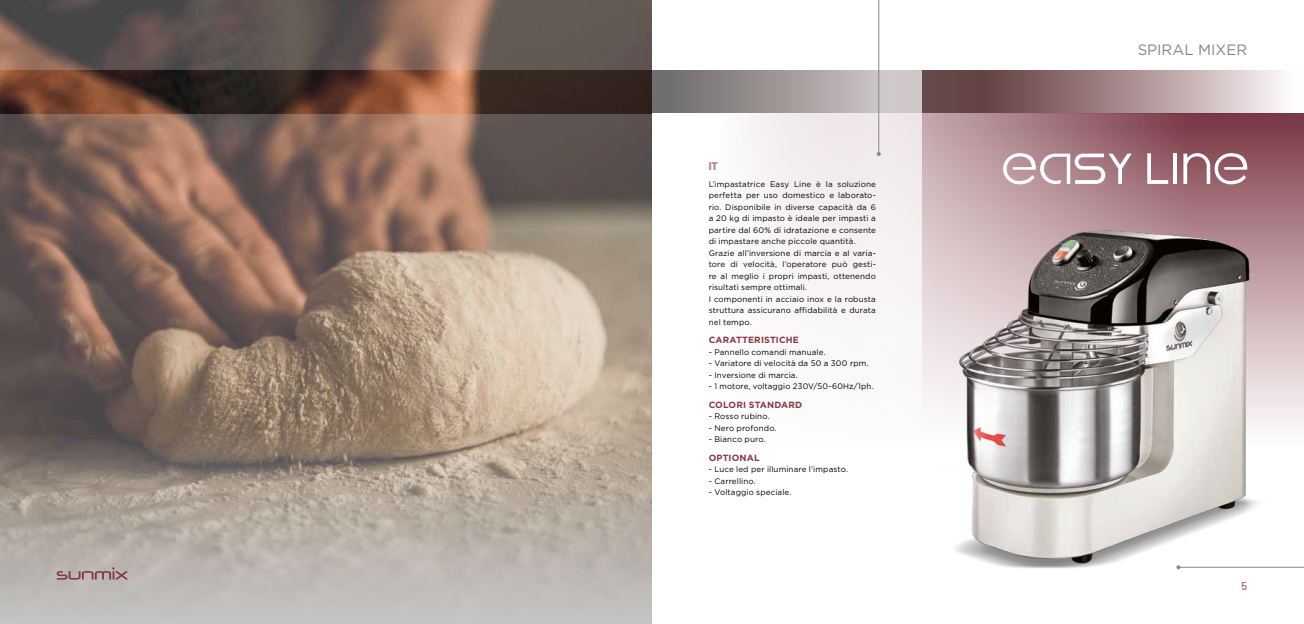
<style>
.page{position:relative;width:1304px;height:624px;background:#fff}
.page>*{position:absolute;margin:0;border:0;box-sizing:border-box;transform-origin:0 0}
.t1{font:15px "Gotham";color:#878787}
.t2{font:800 11px "Barlow";color:#b37f82}
.t3{font:11px "Barlow";color:#883844}
.t4{font:700 9px "Gotham";letter-spacing:.015em;color:#883844}
.t5{font:8px/11.5px "Gotham";letter-spacing:.015em;color:#000}
</style>
<div class="page">
<svg style="left:921px;top:71px;width:361px;height:42px;background:#9f8688"></svg>
<img style="left:0;top:0;width:652px;height:624px">
<div style="left:652px;top:113px;width:652px;height:341px;background:linear-gradient(to bottom,#7c3946,#fff)"></div>
<svg style="left:921px;top:113px;width:296px;height:341px;background:#b48f96"></svg>
<hr style="left:1174px;top:153px;width:3px;height:31px;background:#fff">
<svg style="left:1183px;top:153px;width:64px;height:31px"></svg>
<svg style="left:1003px;top:153px;width:129px;height:31px"></svg>
<svg style="left:1147px;top:153px;width:21px;height:31px"></svg>
<svg style="left:652px;top:71px;width:269px;height:383px"></svg>
<img style="left:934px;top:215px;width:339px;height:355px">
<svg style="left:57px;top:567px;width:71px;height:12px"></svg>
<hr style="left:878px;top:0;width:1px;height:154px;background:#878787">
<svg style="left:877px;top:152px;width:4px;height:4px"></svg>
<hr style="left:1178px;top:567px;width:126px;height:1px;background:#878787">
<svg style="left:1176px;top:565px;width:4px;height:4px"></svg>
<img style="left:0;top:71px;width:652px;height:42px">
<h2 class="t2" style="left:709px;top:159px;width:11px">IT</h2>
<p class="t5" style="left:709px;top:178px;width:169px">L’impastatrice Easy Line è la soluzione perfetta per uso domestico e laborato&shy;rio. Disponibile in diverse capacità da 6 a 20 kg di impasto è ideale per impasti a partire dal 60% di idratazione e consente di impastare anche piccole quantità.<br>Grazie all’inversione di marcia e al varia&shy;tore di velocità, l’operatore può gesti&shy;re al meglio i propri impasti, ottenendo risultati sempre ottimali.<br>I componenti in acciaio inox e la robusta struttura assicurano affidabilità e durata nel tempo.</p>
<p class="t4" style="left:709px;top:334px;width:92px">CARATTERISTICHE</p>
<p class="t5" style="left:709px;top:346px;width:118px">- Pannello comandi manuale.</p>
<p class="t5" style="left:709px;top:357px;width:162px">- Variatore di velocità da 50 a 300 rpm.</p>
<p class="t5" style="left:709px;top:369px;width:91px">- Inversione di marcia.</p>
<p class="t5" style="left:709px;top:380px;width:166px">- 1 motore, voltaggio 230V/50-60Hz/1ph.</p>
<p class="t4" style="left:709px;top:398px;width:95px">COLORI STANDARD</p>
<p class="t5" style="left:709px;top:410px;width:62px">- Rosso rubino.</p>
<p class="t5" style="left:709px;top:422px;width:69px">- Nero profondo.</p>
<p class="t5" style="left:709px;top:433px;width:58px">- Bianco puro.</p>
<p class="t4" style="left:709px;top:452px;width:52px">OPTIONAL</p>
<p class="t5" style="left:709px;top:463px;width:141px">- Luce led per illuminare l’impasto.</p>
<p class="t5" style="left:709px;top:475px;width:49px">- Carrellino.</p>
<p class="t5" style="left:709px;top:486px;width:84px">- Voltaggio speciale.</p>
<h1 class="t1" style="left:1138px;top:40px;width:111px">SPIRAL MIXER</h1>
<h2 class="t3" style="left:1242px;top:578px;width:7px">5</h2>
</div>
